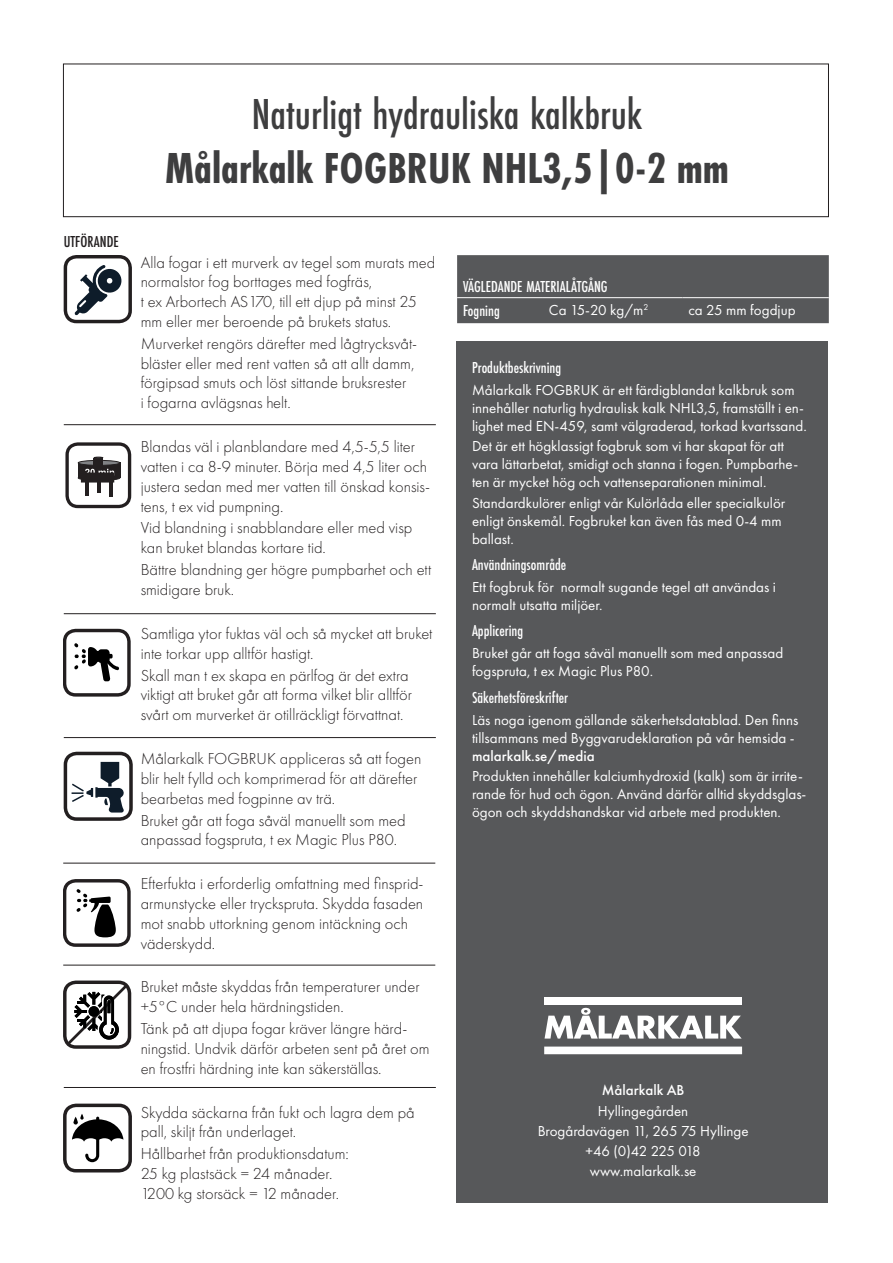
<style>
.page{position:relative;width:893px;height:1263px;background:#fff}
.page>*{position:absolute;margin:0;border:0;box-sizing:border-box;transform-origin:0 0}
.Produktrubrik_1___P{font:500 45px "Futura PT Cond";color:#3e3e3f}
.Produktrubrik_2___P{font:700 45px "Futura PT Cond";color:#3e3e3f}
.Brödtext___P-blad_20{font:300 16.5px/19.8px "Futura PT";color:#231f20}
.Tabell_rubrik_vit{font:500 16.5px "Futura PT Cond";color:#fff}
.Brödtext_rubrik___P{font:500 16.5px "Futura PT Cond";color:#231f20}
.Tabell_brödtext_vit{font:15px/18px "Futura PT";color:#fff}
.Tabell_brödtext_vit-2{font:15px "Futura PT";letter-spacing:-.045em;color:#fff}
.Tabell_brödtext_vit-3{font:500 15px "Futura PT";color:#fff}
.s1{font-weight:500}
</style>
<div class="page">
<div style="left:456px;top:341px;width:372px;height:861px;background:#57585a"></div>
<div style="left:457px;top:255px;width:372px;height:68px;background:#57585a"></div>
<hr style="left:457px;top:297px;width:86px;height:1px;background:#fff">
<hr style="left:543px;top:297px;width:139px;height:1px;background:#fff">
<hr style="left:682px;top:297px;width:147px;height:1px;background:#fff">
<svg style="left:545px;top:1008px;width:196px;height:30px"></svg>
<div style="left:544px;top:997px;width:198px;height:7px;background:#fff"></div>
<div style="left:544px;top:1046px;width:198px;height:8px;background:#fff"></div>
<div style="left:66px;top:442px;width:65px;height:66px;border:3px solid #231f20;border-radius:11px"></div>
<hr style="left:85px;top:478px;width:4px;height:17px;background:#231f20">
<hr style="left:109px;top:479px;width:4px;height:17px;background:#231f20">
<hr style="left:97px;top:475px;width:4px;height:17px;background:#231f20">
<div style="left:78px;top:475px;width:42px;height:5px;background:#231f20;border-radius:50%"></div>
<div style="left:78px;top:475px;width:42px;height:6px;border:1px solid #231f20;border-radius:50%"></div>
<div style="left:78px;top:463px;width:42px;height:15px;background:#231f20"></div>
<svg style="left:78px;top:460px;width:42px;height:5px"></svg>
<div style="left:78px;top:460px;width:42px;height:6px;border:1px solid #231f20;border-radius:50%"></div>
<div style="left:94px;top:458px;width:9px;height:11px;background:#231f20"></div>
<svg style="left:85px;top:469px;width:29px;height:4px"></svg>
<div style="left:63px;top:629px;width:68px;height:67px;border:3px solid #231f20;border-radius:11px"></div>
<svg style="left:74px;top:643px;width:45px;height:38px"></svg>
<div style="left:63px;top:879px;width:68px;height:68px;border:3px solid #231f20;border-radius:11px"></div>
<svg style="left:76px;top:889px;width:40px;height:48px"></svg>
<div style="left:63px;top:980px;width:68px;height:69px;border:3px solid #231f20;border-radius:11px"></div>
<svg style="left:64px;top:982px;width:66px;height:66px"></svg>
<div style="left:63px;top:1103px;width:69px;height:69px;border:3px solid #231f20;border-radius:11px"></div>
<svg style="left:72px;top:1114px;width:51px;height:48px"></svg>
<hr style="left:64px;top:424px;width:372px;height:1px;background:#231f20">
<hr style="left:64px;top:613px;width:372px;height:1px;background:#231f20">
<hr style="left:64px;top:737px;width:372px;height:1px;background:#231f20">
<hr style="left:63px;top:863px;width:372px;height:1px;background:#231f20">
<hr style="left:63px;top:965px;width:372px;height:1px;background:#231f20">
<hr style="left:64px;top:1087px;width:372px;height:1px;background:#231f20">
<div style="left:81px;top:473px;width:33px;height:9px;background:#231f20"></div>
<div style="left:64px;top:255px;width:68px;height:68px;border:3px solid #231f20;border-radius:11px"></div>
<svg style="left:75px;top:265px;width:47px;height:50px"></svg>
<div style="left:64px;top:752px;width:69px;height:69px;border:4px solid #231f20;border-radius:11px"></div>
<svg style="left:72px;top:762px;width:52px;height:50px"></svg>
<div style="left:63px;top:64px;width:766px;height:153px;border:1px solid #231f20"></div>
<p class="Brödtext_rubrik___P" style="left:64px;top:232px;width:57px">UTFÖRANDE</p>
<p class="Produktrubrik_1___P" style="left:252px;top:88px;width:392px">Naturligt hydrauliska kalkbruk</p>
<p class="Produktrubrik_2___P" style="left:165px;top:142px;width:565px">Målarkalk FOGBRUK NHL3,5|0-2 mm</p>
<p class="Brödtext___P-blad_20" style="left:141px;top:252px;width:296px">Alla fogar i ett murverk av tegel som murats med normalstor fog borttages med fogfräs,<br>t ex Arbortech AS170, till ett djup på minst 25 mm eller mer beroende på brukets status.</p>
<p class="Brödtext___P-blad_20" style="left:141px;top:334px;width:278px">Murverket rengörs därefter med lågtrycksvåt&shy;bläster eller med rent vatten så att allt damm, förgipsad smuts och löst sittande bruksrester<br>i fogarna avlägsnas helt.</p>
<p class="Brödtext___P-blad_20" style="left:141px;top:437px;width:291px">Blandas väl i planblandare med 4,5-5,5 liter vatten i ca 8-9 minuter. Börja med 4,5 liter och justera sedan med mer vatten till önskad konsis&shy;tens, t ex vid pumpning.</p>
<p class="Brödtext___P-blad_20" style="left:141px;top:518px;width:273px">Vid blandning i snabblandare eller med visp kan bruket blandas kortare tid.</p>
<p class="Brödtext___P-blad_20" style="left:141px;top:560px;width:292px">Bättre blandning ger högre pumpbarhet och ett smidigare bruk.</p>
<p class="Brödtext___P-blad_20" style="left:141px;top:623px;width:293px">Samtliga ytor fuktas väl och så mycket att bruket inte torkar upp alltför hastigt.</p>
<p class="Brödtext___P-blad_20" style="left:141px;top:665px;width:273px">Skall man t ex skapa en pärlfog är det extra viktigt att bruket går att forma vilket blir alltför svårt om murverket är otillräckligt förvattnat.</p>
<p class="Brödtext___P-blad_20" style="left:141px;top:749px;width:282px">Målarkalk FOGBRUK appliceras så att fogen blir helt fylld och komprimerad för att därefter bearbetas med fogpinne av trä.</p>
<p class="Brödtext___P-blad_20" style="left:141px;top:810px;width:266px">Bruket går att foga såväl manuellt som med anpassad fogspruta, t ex Magic Plus P80.</p>
<p class="Brödtext___P-blad_20" style="left:141px;top:874px;width:284px">Efterfukta i erforderlig omfattning med finsprid&shy;armunstycke eller tryckspruta. Skydda fasaden mot snabb uttorkning genom intäckning och väderskydd.</p>
<p class="Brödtext___P-blad_20" style="left:141px;top:977px;width:280px">Bruket måste skyddas från temperaturer under +5°C under hela härdningstiden.</p>
<p class="Brödtext___P-blad_20" style="left:141px;top:1019px;width:290px">Tänk på att djupa fogar kräver längre härd&shy;ningstid. Undvik därför arbeten sent på året om en frostfri härdning inte kan säkerställas.</p>
<p class="Brödtext___P-blad_20" style="left:141px;top:1102px;width:276px">Skydda säckarna från fukt och lagra dem på pall, skiljt från underlaget.</p>
<p class="Brödtext___P-blad_20" style="left:141px;top:1144px;width:210px">Hållbarhet från produktionsdatum:<br>25 kg plastsäck = 24 månader.<br>1200 kg storsäck = 12 månader.</p>
<p class="Tabell_rubrik_vit" style="left:463px;top:276px;width:146px">VÄGLEDANDE MATERIALÅTGÅNG</p>
<p class="Tabell_rubrik_vit" style="left:463px;top:301px;width:38px">Fogning</p>
<p class="Tabell_brödtext_vit" style="left:549px;top:301px;width:101px">Ca 15-20 kg/m<sup>2</sup></p>
<p class="Tabell_brödtext_vit" style="left:688px;top:301px;width:109px">ca 25 mm fogdjup</p>
<p class="Tabell_rubrik_vit" style="left:472px;top:358px;width:91px">Produktbeskrivning</p>
<p class="Tabell_brödtext_vit" style="left:472px;top:381px;width:336px">Målarkalk FOGBRUK är ett färdigblandat kalkbruk som innehåller naturlig hydraulisk kalk NHL3,5, framställt i en&shy;lighet med EN-459, samt välgraderad, torkad kvartssand.</p>
<p class="Tabell_brödtext_vit" style="left:472px;top:437px;width:328px">Det är ett högklassigt fogbruk som vi har skapat för att vara lättarbetat, smidigt och stanna i fogen. Pumpbarhe&shy;ten är mycket hög och vattenseparationen minimal.</p>
<p class="Tabell_brödtext_vit" style="left:472px;top:493px;width:315px">Standardkulörer enligt vår Kulörlåda eller specialkulör enligt önskemål. Fogbruket kan även fås med 0-4 mm ballast.</p>
<p class="Tabell_rubrik_vit" style="left:472px;top:554px;width:96px">Användningsområde</p>
<p class="Tabell_brödtext_vit" style="left:472px;top:578px;width:306px">Ett fogbruk för normalt sugande tegel att användas i normalt utsatta miljöer.</p>
<p class="Tabell_rubrik_vit" style="left:472px;top:621px;width:53px">Applicering</p>
<p class="Tabell_brödtext_vit" style="left:472px;top:644px;width:313px">Bruket går att foga såväl manuellt som med anpassad fogspruta, t ex Magic Plus P80.</p>
<p class="Tabell_rubrik_vit" style="left:472px;top:687px;width:98px">Säkerhetsföreskrifter</p>
<p class="Tabell_brödtext_vit" style="left:472px;top:711px;width:328px">Läs noga igenom gällande säkerhetsdatablad. Den finns tillsammans med Byggvarudeklaration på vår hemsida - <span class="s1">malarkalk.se/media</span></p>
<p class="Tabell_brödtext_vit" style="left:472px;top:767px;width:336px">Produkten innehåller kalciumhydroxid (kalk) som är irrite&shy;rande för hud och ögon. Använd därför alltid skyddsglas&shy;ögon och skyddshandskar vid arbete med produkten.</p>
<p class="Tabell_brödtext_vit-3" style="left:602px;top:1081px;width:84px">Målarkalk AB</p>
<p class="Tabell_brödtext_vit" style="left:598px;top:1101px;width:92px">Hyllingegården</p>
<p class="Tabell_brödtext_vit" style="left:538px;top:1122px;width:212px">Brogårdavägen 11, 265 75 Hyllinge</p>
<p class="Tabell_brödtext_vit-2" style="left:585px;top:1142px;width:117px">+46 (0)42 225 018</p>
<p class="Tabell_brödtext_vit" style="left:590px;top:1162px;width:108px">www.malarkalk.se</p>
</div>
